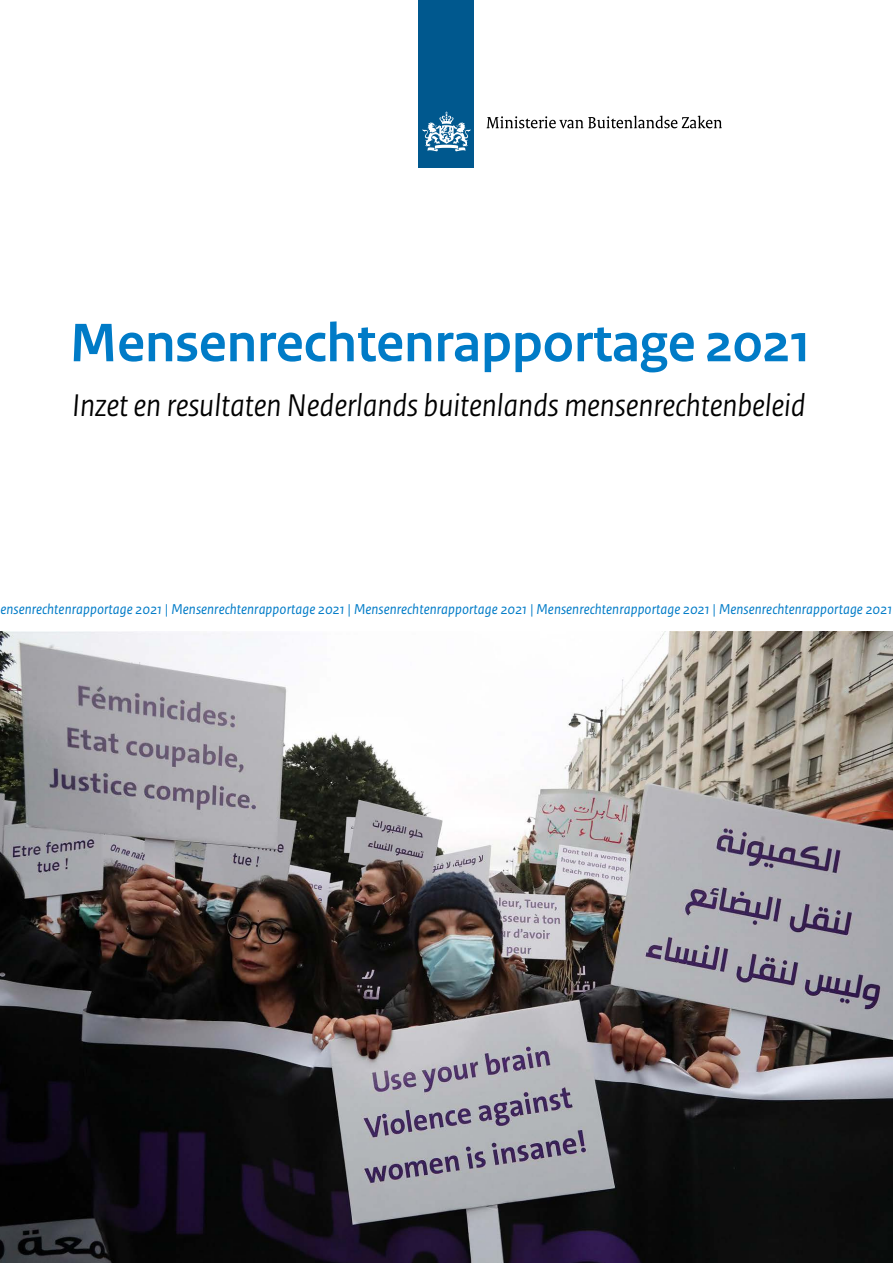
<style>
.page{position:relative;width:893px;height:1263px;background:#fff}
.page>*{position:absolute;margin:0;border:0;box-sizing:border-box;transform-origin:0 0}
.t1{font:700 57px "Rijksoverheid Sans Heading";color:#007bc7}
.t2{font:italic 33px "Rijksoverheid Sans Heading";color:#000}
.t3{font:italic 15px "Rijksoverheid Sans Text";letter-spacing:.005em;color:#007bc7}
</style>
<div class="page">
<div style="left:419px;top:0;width:55px;height:167px;background:#00588e"></div>
<svg style="left:423px;top:112px;width:47px;height:40px"></svg>
<svg style="left:486px;top:116px;width:236px;height:12px"></svg>
<img style="left:0;top:631px;width:893px;height:632px">
<h1 class="t1" style="left:70px;top:311px;width:743px">Mensenrechtenrapportage 2021</h1>
<h2 class="t2" style="left:72px;top:387px;width:735px">Inzet en resultaten Nederlands buitenlands mensenrechtenbeleid</h2>
<p class="t3" style="left:0;top:601px;width:893px">ensenrechtenrapportage 2021 | Mensenrechtenrapportage 2021 | Mensenrechtenrapportage 2021 | Mensenrechtenrapportage 2021 | Mensenrechtenrapportage 2021</p>
</div>
